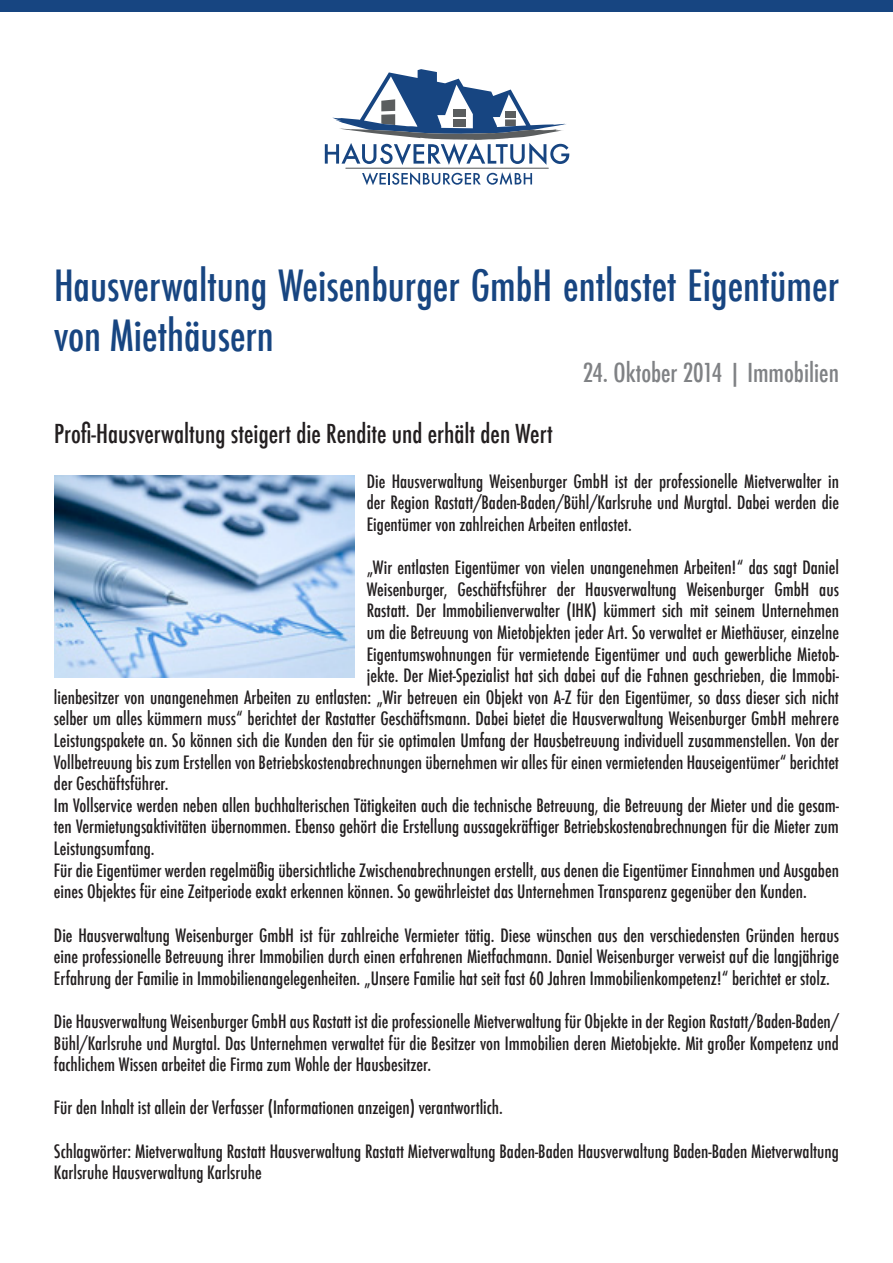
<style>
.page{position:relative;width:893px;height:1263px;background:#fff}
.page>*{position:absolute;margin:0;border:0;box-sizing:border-box;transform-origin:0 0}
.t1{font:500 condensed 42px/50.4px "Futura";color:#174581}
.t2{font:500 condensed 25.5px "Futura";color:#231f20}
.t3{font:500 condensed 25.5px "Futura";color:#808285}
.t4{font:500 condensed 18px/21.6px "Futura";color:#231f20;text-align:justify}
</style>
<div class="page">
<svg style="left:362px;top:172px;width:119px;height:13px"></svg>
<svg style="left:487px;top:172px;width:45px;height:13px"></svg>
<svg style="left:325px;top:69px;width:244px;height:96px"></svg>
<hr style="left:345px;top:168px;width:204px;height:1px;background:#5b5e5f">
<div style="left:0;top:0;width:893px;height:11px;background:#174581"></div>
<img style="left:54px;top:475px;width:300px;height:202px">
<h1 class="t1" style="left:54px;top:260px;width:786px">Hausverwaltung Weisenburger GmbH entlastet Eigentümer von Miethäusern</h1>
<h2 class="t3" style="left:583px;top:356px;width:258px">24. Oktober 2014 | Immobilien</h2>
<h2 class="t2" style="left:54px;top:417px;width:500px">Profi-Hausverwaltung steigert die Rendite und erhält den Wert</h2>
<p class="t4" style="left:367px;top:470px;width:474px">Die Hausverwaltung Weisenburger GmbH ist der professionelle Mietverwalter in der Region Rastatt/Baden-Baden/Bühl/Karlsruhe und Murgtal. Dabei werden die Eigentümer von zahlreichen Arbeiten entlastet.</p>
<p class="t4" style="left:367px;top:557px;width:474px">„Wir entlasten Eigentümer von vielen unangenehmen Arbeiten!“ das sagt Daniel</p>
<p class="t4" style="left:367px;top:578px;width:474px">Weisenburger, Geschäftsführer der Hausverwaltung Weisenburger GmbH aus</p>
<p class="t4" style="left:367px;top:600px;width:474px">Rastatt. Der Immobilienverwalter (IHK) kümmert sich mit seinem Unternehmen</p>
<p class="t4" style="left:367px;top:622px;width:474px">um die Betreuung von Mietobjekten jeder Art. So verwaltet er Miethäuser, einzelne</p>
<p class="t4" style="left:367px;top:643px;width:474px">Eigentumswohnungen für vermietende Eigentümer und auch gewerbliche Mietob-</p>
<p class="t4" style="left:367px;top:665px;width:474px">jekte. Der Miet-Spezialist hat sich dabei auf die Fahnen geschrieben, die Immobi-</p>
<p class="t4" style="left:54px;top:686px;width:786px">lienbesitzer von unangenehmen Arbeiten zu entlasten: „Wir betreuen ein Objekt von A-Z für den Eigentümer, so dass dieser sich nicht</p>
<p class="t4" style="left:54px;top:708px;width:786px">selber um alles kümmern muss“ berichtet der Rastatter Geschäftsmann. Dabei bietet die Hausverwaltung Weisenburger GmbH mehrere</p>
<p class="t4" style="left:54px;top:730px;width:786px">Leistungspakete an. So können sich die Kunden den für sie optimalen Umfang der Hausbetreuung individuell zusammenstellen. Von der</p>
<p class="t4" style="left:54px;top:751px;width:786px">Vollbetreuung bis zum Erstellen von Betriebskostenabrechnungen übernehmen wir alles für einen vermietenden Hauseigentümer“ berichtet</p>
<p class="t4" style="left:54px;top:773px;width:116px">der Geschäftsführer.</p>
<p class="t4" style="left:54px;top:794px;width:786px">Im Vollservice werden neben allen buchhalterischen Tätigkeiten auch die technische Betreuung, die Betreuung der Mieter und die gesam-</p>
<p class="t4" style="left:54px;top:816px;width:786px">ten Vermietungsaktivitäten übernommen. Ebenso gehört die Erstellung aussagekräftiger Betriebskostenabrechnungen für die Mieter zum</p>
<p class="t4" style="left:54px;top:838px;width:102px">Leistungsumfang.</p>
<p class="t4" style="left:54px;top:859px;width:786px">Für die Eigentümer werden regelmäßig übersichtliche Zwischenabrechnungen erstellt, aus denen die Eigentümer Einnahmen und Ausgaben</p>
<p class="t4" style="left:54px;top:881px;width:754px">eines Objektes für eine Zeitperiode exakt erkennen können. So gewährleistet das Unternehmen Transparenz gegenüber den Kunden.</p>
<p class="t4" style="left:54px;top:924px;width:786px">Die Hausverwaltung Weisenburger GmbH ist für zahlreiche Vermieter tätig. Diese wünschen aus den verschiedensten Gründen heraus eine professionelle Betreuung ihrer Immobilien durch einen erfahrenen Mietfachmann. Daniel Weisenburger verweist auf die langjährige Erfahrung der Familie in Immobilienangelegenheiten. „Unsere Familie hat seit fast 60 Jahren Immobilienkompetenz!“ berichtet er stolz.</p>
<p class="t4" style="left:54px;top:1010px;width:786px">Die Hausverwaltung Weisenburger GmbH aus Rastatt ist die professionelle Mietverwaltung für Objekte in der Region Rastatt/Baden-Baden/ Bühl/Karlsruhe und Murgtal. Das Unternehmen verwaltet für die Besitzer von Immobilien deren Mietobjekte. Mit großer Kompetenz und fachlichem Wissen arbeitet die Firma zum Wohle der Hausbesitzer.</p>
<p class="t4" style="left:54px;top:1097px;width:450px">Für den Inhalt ist allein der Verfasser (Informationen anzeigen) verantwortlich.</p>
<p class="t4" style="left:54px;top:1140px;width:786px">Schlagwörter: Mietverwaltung Rastatt Hausverwaltung Rastatt Mietverwaltung Baden-Baden Hausverwaltung Baden-Baden Mietverwaltung<br>Karlsruhe Hausverwaltung Karlsruhe</p>
</div>
